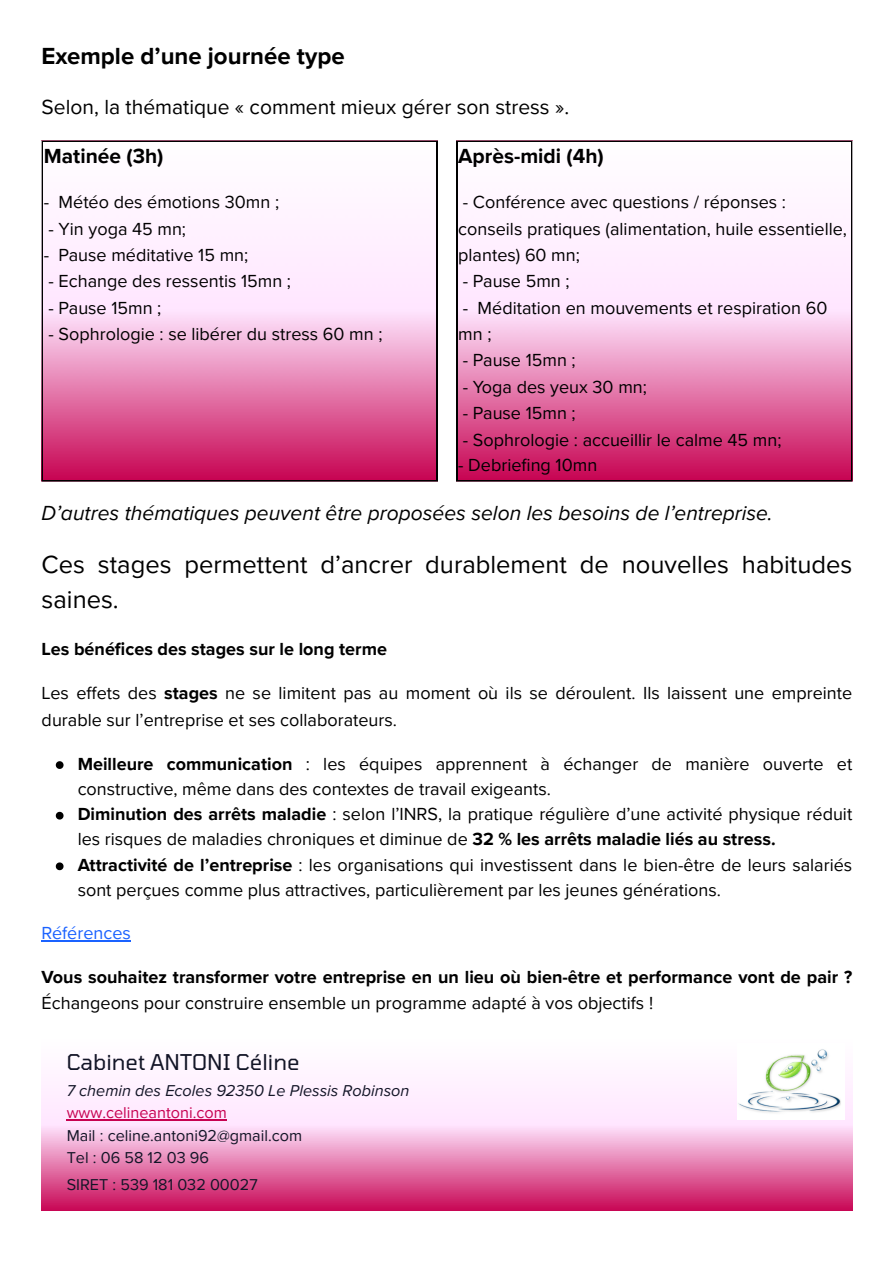
<style>
.page{position:relative;width:894px;height:1263px;background:#fff}
.page>*{position:absolute;margin:0;border:0;box-sizing:border-box;transform-origin:0 0}
.t1{font:25.5px/34.8px "Proxima Nova";color:#000}
.t2{font:700 24px "Proxima Nova";color:#000}
.t3{font:21.6px "Tomorrow";color:#131527}
.t4{font:italic 21px "Proxima Nova";color:#000}
.t5{font:21px "Proxima Nova";color:#000}
.t6{font:700 21px "Proxima Nova";color:#000}
.t7{font:18px/26.4px "Proxima Nova";color:#000}
.t8{font:700 18px/25.8px "Proxima Nova";color:#000}
.t9{font:18px "Proxima Nova";color:#1a62ff}
.t10{font:16.2px "Proxima Nova";color:#131527}
.t11{font:italic 16.2px "Proxima Nova";color:#131527}
.t12{font:16.2px "Proxima Nova";color:#c70251}
.s1{font-weight:700}
.s2{font-weight:400}
</style>
<div class="page">
<svg style="left:56px;top:761px;width:7px;height:8px"></svg>
<svg style="left:56px;top:812px;width:7px;height:7px"></svg>
<svg style="left:56px;top:862px;width:7px;height:8px"></svg>
<svg style="left:42px;top:209px;width:396px;height:273px"></svg>
<div style="left:42px;top:141px;width:396px;height:340px;border:2px solid #000"></div>
<svg style="left:456px;top:209px;width:396px;height:273px"></svg>
<div style="left:456px;top:141px;width:396px;height:340px;border:2px solid #000"></div>
<hr style="left:42px;top:941px;width:89px;height:1px;background:#1a62ff">
<svg style="left:42px;top:1074px;width:810px;height:136px;background:#ec9ec6"></svg>
<img style="left:737px;top:1049px;width:107px;height:71px">
<hr style="left:67px;top:1119px;width:160px;height:2px;background:#c70251">
<p class="t2" style="left:42px;top:42px;width:304px">Exemple d’une journée type</p>
<p class="t5" style="left:42px;top:94px;width:529px">Selon, la thématique « comment mieux gérer son stress ».</p>
<h1 class="t6" style="left:44px;top:144px;width:121px">Matinée (3h)</h1>
<p class="t7" style="left:44px;top:189px;width:237px">- Météo des émotions 30mn ;</p>
<p class="t7" style="left:49px;top:216px;width:139px">- Yin yoga 45 mn;</p>
<p class="t7" style="left:44px;top:242px;width:206px">- Pause méditative 15 mn;</p>
<p class="t7" style="left:49px;top:268px;width:244px">- Echange des ressentis 15mn ;</p>
<p class="t7" style="left:49px;top:295px;width:114px">- Pause 15mn ;</p>
<p class="t7" style="left:49px;top:321px;width:335px">- Sophrologie : se libérer du stress 60 mn ;</p>
<h1 class="t6" style="left:458px;top:144px;width:147px">Après-midi (4h)</h1>
<p class="t7" style="left:458px;top:189px;width:390px">- Conférence avec questions / réponses : conseils pratiques (alimentation, huile essentielle, plantes) 60 mn;</p>
<p class="t7" style="left:463px;top:268px;width:108px">- Pause 5mn ;</p>
<p class="t7" style="left:458px;top:295px;width:370px;line-height:25.8px">- Méditation en mouvements et respiration 60 mn ;</p>
<p class="t7" style="left:463px;top:347px;width:114px">- Pause 15mn ;</p>
<p class="t7" style="left:463px;top:374px;width:185px">- Yoga des yeux 30 mn;</p>
<p class="t7" style="left:463px;top:400px;width:114px">- Pause 15mn ;</p>
<p class="t7" style="left:463px;top:427px;width:320px">- Sophrologie : accueillir le calme 45 mn;</p>
<p class="t7" style="left:458px;top:453px;width:140px">- Debriefing 10mn</p>
<p class="t4" style="left:42px;top:500px;width:732px">D’autres thématiques peuvent être proposées selon les besoins de l’entreprise.</p>
<h2 class="t1" style="left:42px;top:547px;width:811px">Ces stages permettent d’ancrer durablement de nouvelles habitudes saines.</h2>
<h3 class="t8" style="left:42px;top:636px;width:347px">Les bénéfices des stages sur le long terme</h3>
<p class="t7" style="left:42px;top:680px;width:811px;line-height:27px">Les effets des <span class="s1">stages</span> ne se limitent pas au moment où ils se déroulent. Ils laissent une empreinte durable sur l’entreprise et ses collaborateurs.</p>
<p class="t7" style="left:78px;top:751px;width:775px;line-height:25.8px"><span class="s1">Meilleure communication</span> : les équipes apprennent à échanger de manière ouverte et constructive, même dans des contextes de travail exigeants.</p>
<p class="t7" style="left:78px;top:802px;width:776px;line-height:24.8px"><span class="s1">Diminution des arrêts maladie</span> : selon l’INRS, la pratique régulière d’une activité physique réduit les risques de maladies chroniques et diminue de <span class="s1">32 % les arrêts maladie liés au stress.</span></p>
<p class="t7" style="left:78px;top:853px;width:775px;line-height:24.8px"><span class="s1">Attractivité de l’entreprise</span> : les organisations qui investissent dans le bien-être de leurs salariés sont perçues comme plus attractives, particulièrement par les jeunes générations.</p>
<p class="t9" style="left:42px;top:923px;width:91px">Références</p>
<h3 class="t8" style="left:42px;top:965px;width:811px">Vous souhaitez transformer votre entreprise en un lieu où bien-être et performance vont de pair ?<br><span class="s2">Échangeons pour construire ensemble un programme adapté à vos objectifs !</span></h3>
<p class="t3" style="left:67px;top:1048px;width:234px">Cabinet ANTONI Céline</p>
<p class="t11" style="left:67px;top:1081px;width:344px">7 chemin des Ecoles 92350 Le Plessis Robinson</p>
<p class="t12" style="left:67px;top:1103px;width:161px">www.celineantoni.com</p>
<p class="t10" style="left:67px;top:1126px;width:237px">Mail : celine.antoni92@gmail.com</p>
<p class="t10" style="left:67px;top:1148px;width:144px">Tel : 06 58 12 03 96</p>
<p class="t10" style="left:67px;top:1175px;width:192px">SIRET : 539 181 032 00027</p>
</div>
